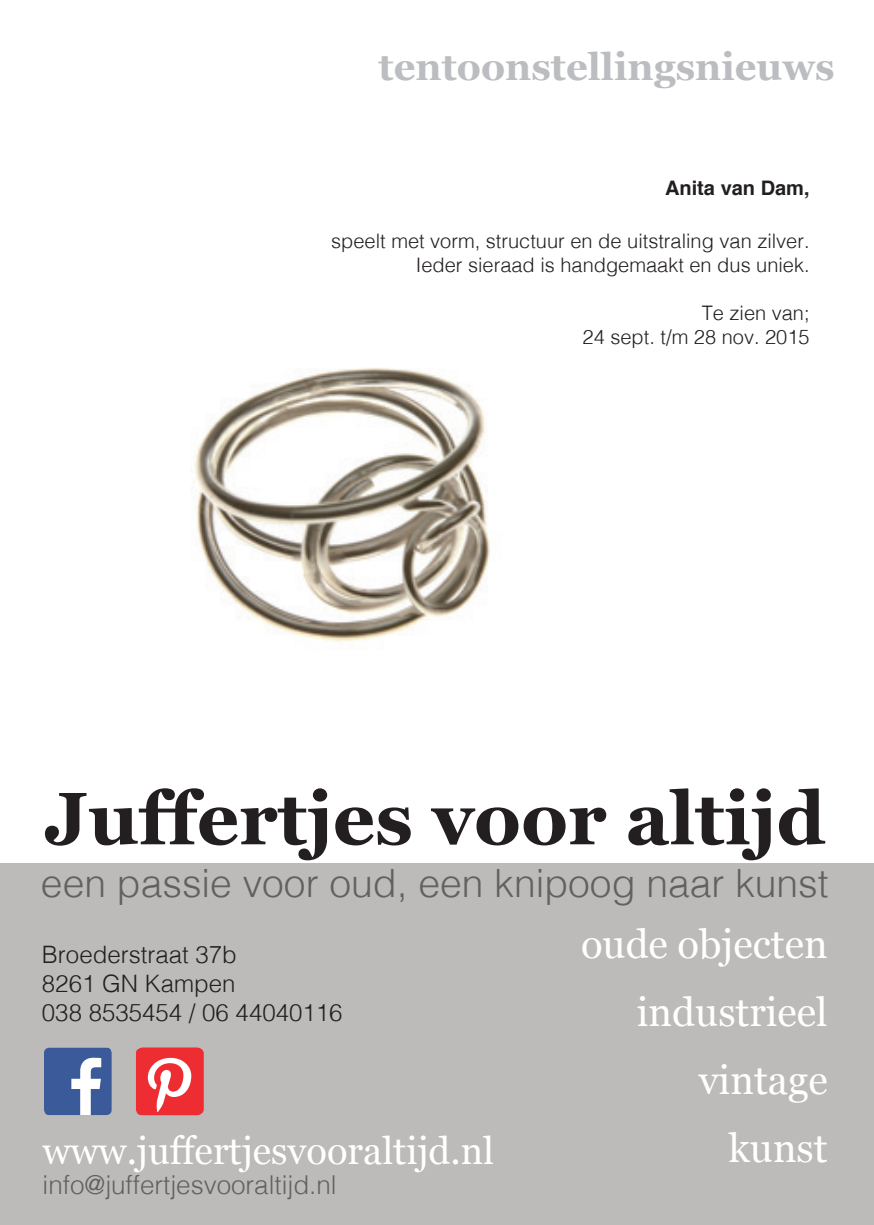
<style>
.page{position:relative;width:874px;height:1225px;background:#fff}
.page>*{position:absolute;margin:0;border:0;box-sizing:border-box;transform-origin:0 0}
.t1{font:700 74px "Georgia";color:#231f20}
.t2{font:40px "Georgia";color:#fff}
.t3{font:300 39px "Helvetica";color:#626160}
.t4{font:38px "Georgia";color:#fff}
.t5{font:700 38px "Georgia";color:#bcbdc0}
.t6{font:300 26px "Helvetica";color:#626160}
.t7{font:300 24px "Helvetica";color:#231f20}
.t8{font:300 20px "Helvetica";color:#231f20}
.t9{font:700 20px "Helvetica";color:#231f20}
</style>
<div class="page">
<img style="left:194px;top:368px;width:296px;height:274px">
<div style="left:0;top:863px;width:873px;height:362px;background:#bcbbb9"></div>
<svg style="left:136px;top:1047px;width:68px;height:68px"></svg>
<svg style="left:44px;top:1047px;width:68px;height:68px"></svg>
<p class="t5" style="left:378px;top:38px;width:457px">tentoonstellingsnieuws</p>
<p class="t9" style="left:664px;top:172px;width:146px">Anita van Dam,</p>
<p class="t8" style="left:331px;top:224px;width:479px">speelt met vorm, structuur en de uitstraling van zilver.</p>
<p class="t8" style="left:415px;top:248px;width:395px">Ieder sieraad is handgemaakt en dus uniek.</p>
<p class="t8" style="left:701px;top:296px;width:109px">Te zien van;</p>
<p class="t8" style="left:582px;top:320px;width:228px">24 sept. t/m 28 nov. 2015</p>
<p class="t1" style="left:44px;top:763px;width:782px">Juffertjes voor altijd</p>
<p class="t3" style="left:41px;top:850px;width:788px">een passie voor oud, een knipoog naar kunst</p>
<p class="t7" style="left:42px;top:934px;width:196px">Broederstraat 37b</p>
<p class="t7" style="left:42px;top:963px;width:195px">8261 GN Kampen</p>
<p class="t7" style="left:42px;top:991px;width:302px">038 8535454 / 06 44040116</p>
<p class="t4" style="left:43px;top:1122px;width:453px">www.juffertjesvooraltijd.nl</p>
<p class="t6" style="left:43px;top:1163px;width:295px">info@juffertjesvooraltijd.nl</p>
<p class="t2" style="left:580px;top:915px;width:248px">oude objecten</p>
<p class="t2" style="left:636px;top:983px;width:192px">industrieel</p>
<p class="t2" style="left:698px;top:1051px;width:130px">vintage</p>
<p class="t2" style="left:728px;top:1119px;width:101px">kunst</p>
</div>
